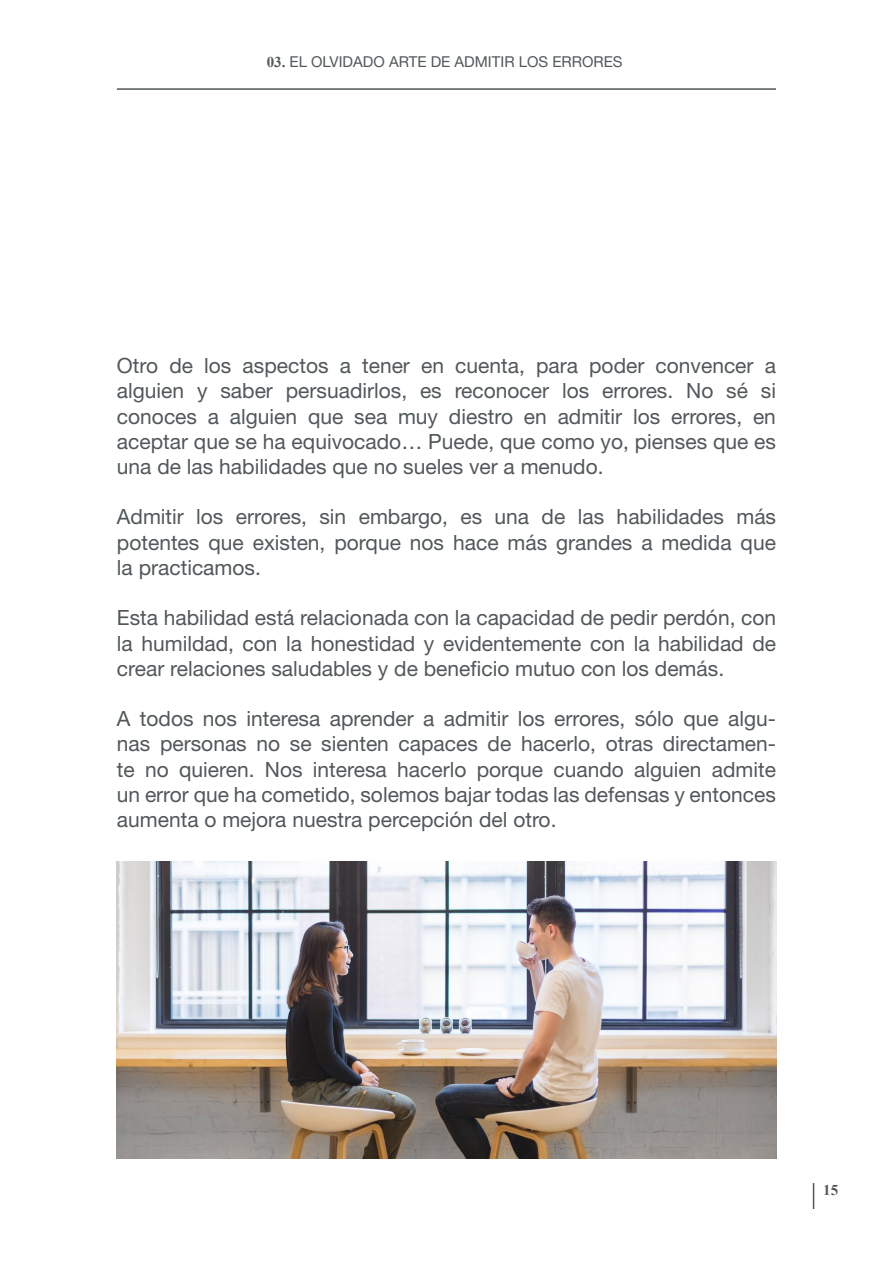
<style>
.page{position:relative;width:893px;height:1263px;background:#fff}
.page>*{position:absolute;margin:0;border:0;box-sizing:border-box;transform-origin:0 0}
.t1{font:21px/25.2px "Helvetica Neue LT Std";color:#51575a;text-align:justify}
.t2{font:15px "Helvetica Neue LT Std";color:#51575a}
.t3{font:700 15px "Times New Roman";color:#51575a}
.s1{font-family:"Times New Roman";font-weight:700}
</style>
<div class="page">
<hr style="left:117px;top:88px;width:659px;height:2px;background:#51575a">
<svg style="left:813px;top:1183px;width:1px;height:26px"></svg>
<img style="left:117px;top:861px;width:659px;height:298px">
<p class="t2" style="left:267px;top:53px;width:357px"><span class="s1">03.</span> EL OLVIDADO ARTE DE ADMITIR LOS ERRORES</p>
<p class="t1" style="left:117px;top:353px;width:661px">Otro de los aspectos a tener en cuenta, para poder convencer a alguien y saber persuadirlos, es reconocer los errores. No sé si conoces a alguien que sea muy diestro en admitir los errores, en aceptar que se ha equivocado… Puede, que como yo, pienses que es una de las habilidades que no sueles ver a menudo.</p>
<p class="t1" style="left:117px;top:504px;width:661px">Admitir los errores, sin embargo, es una de las habilidades más potentes que existen, porque nos hace más grandes a medida que la practicamos.</p>
<p class="t1" style="left:117px;top:605px;width:661px">Esta habilidad está relacionada con la capacidad de pedir perdón, con la humildad, con la honestidad y evidentemente con la habilidad de crear relaciones saludables y de beneficio mutuo con los demás.</p>
<p class="t1" style="left:117px;top:706px;width:661px">A todos nos interesa aprender a admitir los errores, sólo que algu&shy;nas personas no se sienten capaces de hacerlo, otras directamen&shy;te no quieren. Nos interesa hacerlo porque cuando alguien admite un error que ha cometido, solemos bajar todas las defensas y entonces aumenta o mejora nuestra percepción del otro.</p>
<p class="t3" style="left:823px;top:1179px;width:16px">15</p>
</div>
